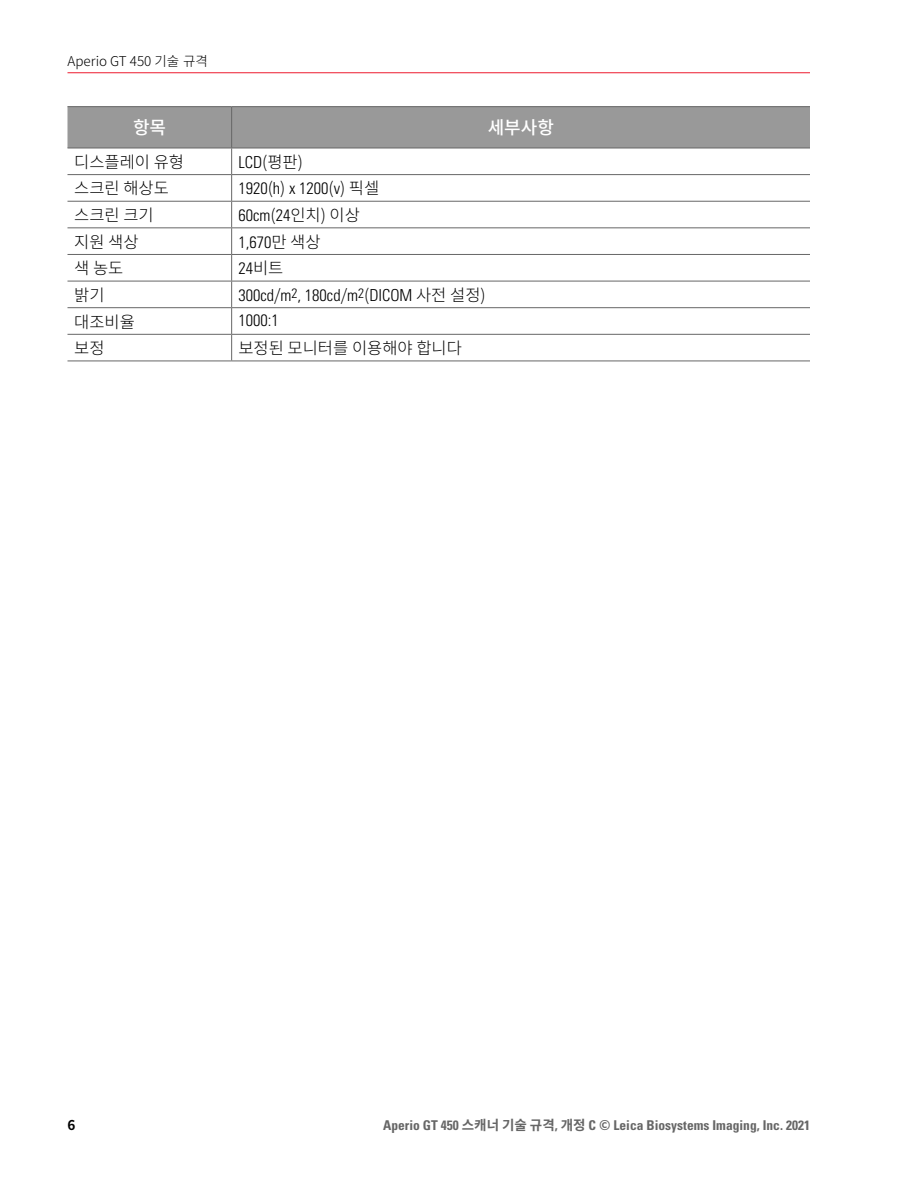
<style>
.page{position:relative;width:918px;height:1188px;background:#fff}
.page>*{position:absolute;margin:0;border:0;box-sizing:border-box;transform-origin:0 0}
.t1{font:500 18px "Noto Sans CJ Kkr";color:#fff}
.t2{font:300 condensed 16.5px "Univers LT Std";color:#000}
.t3{font:300 16.5px "Noto Sans CJ Kkr";color:#000}
.t4{font:700 condensed 13.5px "Univers LT Std";color:#666}
.t5{font:300 13.5px "Noto Sans CJ Kkr";color:#000}
.t6{font:700 13.5px "Noto Sans CJ Kkr";color:#000}
.s1{font-family:"Univers LT Std";font-stretch:condensed}
.s2{font-family:"Noto Sans CJ Kkr";font-stretch:normal}
</style>
<div class="page">
<hr style="left:68px;top:72px;width:742px;height:1px;background:#ed1b2f">
<hr style="left:68px;top:106px;width:164px;height:1px;background:#666">
<hr style="left:232px;top:361px;width:578px;height:1px;background:#666">
<hr style="left:232px;top:106px;width:578px;height:1px;background:#666">
<hr style="left:68px;top:361px;width:164px;height:1px;background:#666">
<svg style="left:68px;top:107px;width:742px;height:254px"></svg>
<p class="t5" style="left:68px;top:53px;width:142px">Aperio GT 450 기술 규격</p>
<p class="t1" style="left:133px;top:118px;width:35px">항목</p>
<p class="t1" style="left:488px;top:118px;width:68px">세부사항</p>
<p class="t3" style="left:74px;top:153px;width:111px">디스플레이 유형</p>
<p class="t3" style="left:238px;top:153px;width:66px"><span class="s1">LCD</span>(평판)</p>
<p class="t3" style="left:74px;top:179px;width:96px">스크린 해상도</p>
<p class="t2" style="left:238px;top:179px;width:142px">1920<span class="s2">(</span>h<span class="s2">)</span> x 1200<span class="s2">(</span>v<span class="s2">) 픽셀</span></p>
<p class="t3" style="left:74px;top:206px;width:81px">스크린 크기</p>
<p class="t2" style="left:238px;top:205px;width:123px">60cm<span class="s2">(</span>24<span class="s2">인치) 이상</span></p>
<p class="t3" style="left:74px;top:232px;width:66px">지원 색상</p>
<p class="t2" style="left:238px;top:232px;width:84px">1,670<span class="s2">만 색상</span></p>
<p class="t3" style="left:74px;top:259px;width:51px">색 농도</p>
<p class="t2" style="left:238px;top:259px;width:47px">24<span class="s2">비트</span></p>
<p class="t3" style="left:74px;top:286px;width:32px">밝기</p>
<p class="t2" style="left:238px;top:285px;width:249px">300cd<span class="s2">/</span>m<sup>2</sup>, 180cd<span class="s2">/</span>m<sup>2</sup><span class="s2">(</span>DICOM <span class="s2">사전 설정)</span></p>
<p class="t3" style="left:74px;top:312px;width:62px">대조비율</p>
<p class="t2" style="left:238px;top:311px;width:42px">1000:1</p>
<p class="t3" style="left:74px;top:339px;width:32px">보정</p>
<p class="t3" style="left:238px;top:339px;width:225px">보정된 모니터를 이용해야 합니다</p>
<p class="t6" style="left:68px;top:1118px;width:9px">6</p>
<p class="t4" style="left:383px;top:1117px;width:428px">Aperio GT 450 <span class="s2">스캐너 기술 규격</span>, <span class="s2">개정</span> C <span class="s2">©</span> Leica Biosystems Imaging, Inc. 2021</p>
</div>
